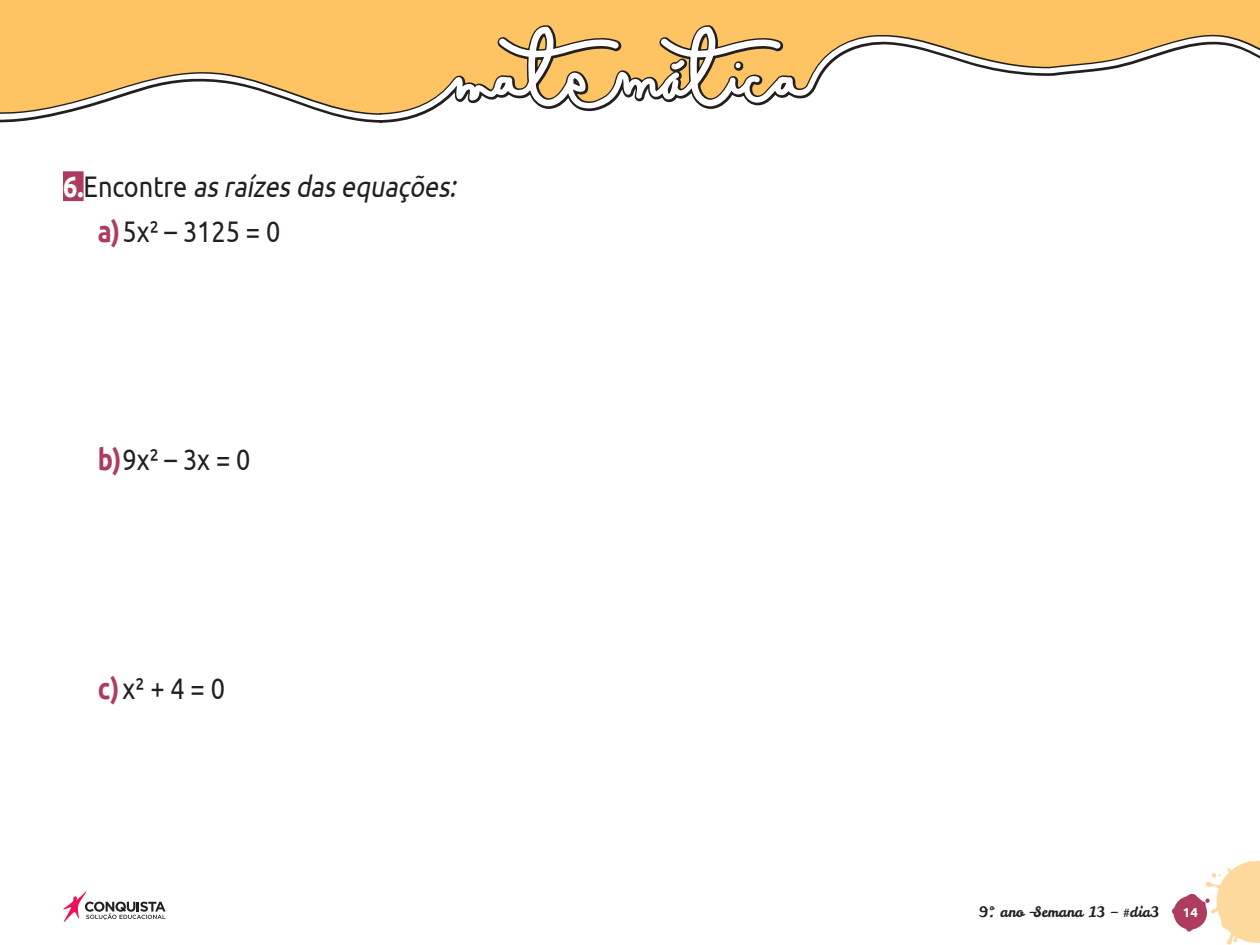
<style>
.page{position:relative;width:1260px;height:945px;background:#fff}
.page>*{position:absolute;margin:0;border:0;box-sizing:border-box;transform-origin:0 0}
.t1{font:italic 29.75px/45.7px "Ubuntu";color:#231f20;scale:.85 1}
.t2{font:29.75px "Ubuntu";color:#231f20;scale:.85 1}
.t3{font:14.35px "Leckerli One";color:#231f20}
.t4{font:700 13.12px "Ubuntu";color:#fff}
.s1{font-weight:700;font-style:normal;color:#fff}
.s2{font-style:normal}
.s3{font-weight:700;font-style:normal;color:#ad3c5e}
.s4{font-weight:700;color:#ad3c5e}
</style>
<div class="page">
<svg style="left:1172px;top:861px;width:88px;height:84px"></svg>
<svg style="left:63px;top:891px;width:103px;height:31px"></svg>
<div style="left:0;top:0;width:1260px;height:22px;background:#fec463"></div>
<svg style="left:0;top:22px;width:1260px;height:101px"></svg>
<svg style="left:0;top:26px;width:1260px;height:94px;fill:#fec463"></svg>
<div style="left:63px;top:171px;width:21px;height:30px;background:#ad3c5e"></div>
<p class="t1" style="left:98px;top:162px;width:430px;text-indent:-35px"><span class="s1">6 .</span> <span class="s2">E n c o n t r e</span> as raízes das equações: <span class="s3">a)</span><span class="s2">5x² – 3125 = 0</span></p>
<p class="t2" style="left:98px;top:442px;width:181px"><span class="s4">b)</span>9x² – 3x = 0</p>
<p class="t2" style="left:98px;top:670px;width:151px"><span class="s4">c)</span>x² + 4 = 0</p>
<p class="t3" style="left:979px;top:903px;width:182px">9º. ano –Semana 13 – #dia3</p>
<p class="t4" style="left:1183px;top:905px;width:16px">14</p>
</div>
